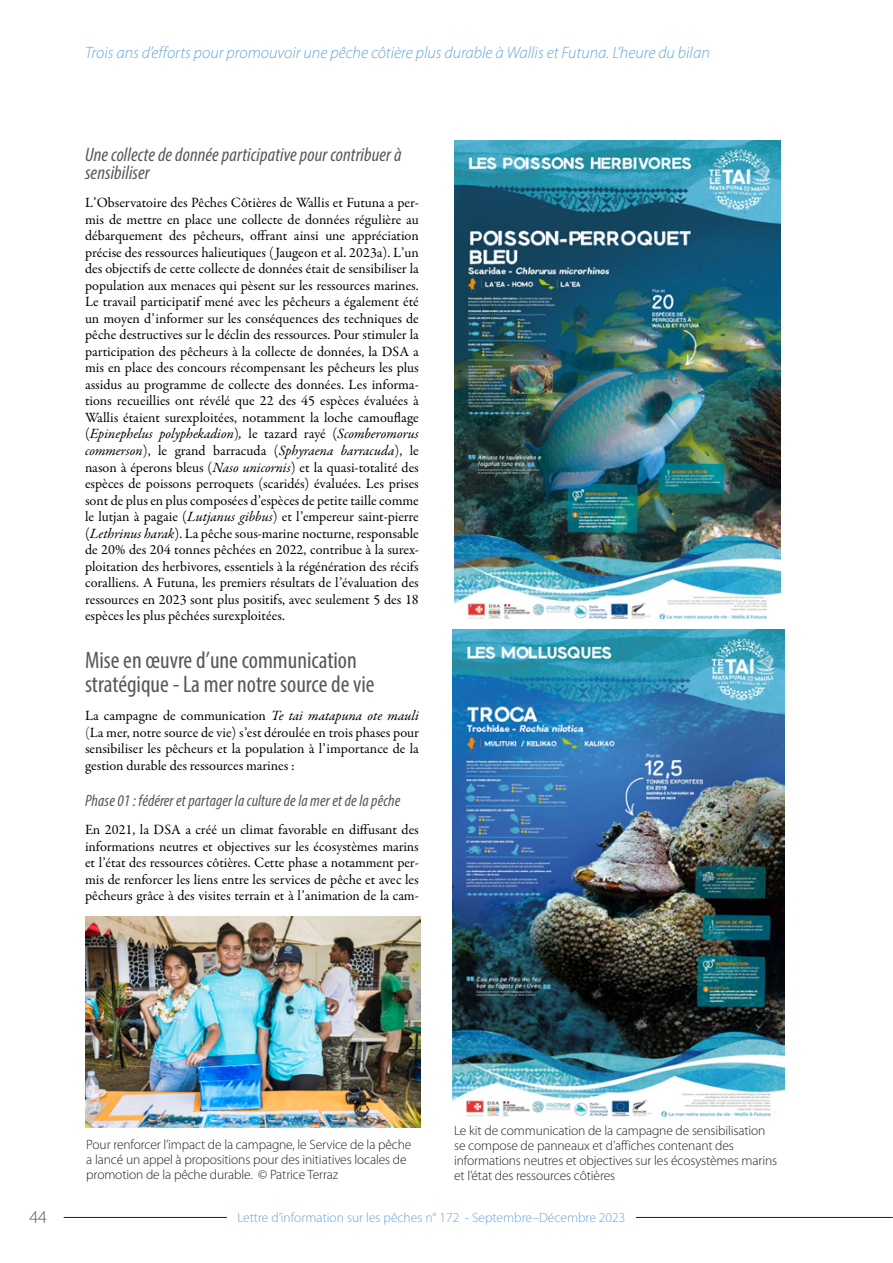
<style>
.page{position:relative;width:893px;height:1263px;background:#fff}
.page>*{position:absolute;margin:0;border:0;box-sizing:border-box;transform-origin:0 0}
.heading_1_-_2_lines{font:condensed 24px/24px "Myriad Pro";color:#57585a}
.heading_2{font:italic condensed 19.5px/18px "Myriad Pro";letter-spacing:.005em;color:#57585a}
.t1{font:300 18px "Myriad Pro";color:#57585a}
.Title_feature{font:italic 300 16.5px "Myriad Pro";color:#68a4d8}
.heading_3{font:italic condensed 16.5px "Myriad Pro";letter-spacing:.005em;color:#57585a}
.paragraph{font:14.25px/16.5px "Garamond Premr Pro";color:#000;text-align:justify}
.caption_Figure{font:300 13.5px/15px "Myriad Pro";letter-spacing:-.01em;color:#231f20}
.t2{font:300 13.5px "Myriad Pro";color:#68a4d8}
.s1{font-style:italic}
.s2{color:#404040}
</style>
<div class="page">
<hr style="left:64px;top:1217px;width:828px;height:1px;background:#231f20">
<div style="left:227px;top:1212px;width:408px;height:19px;background:#fff"></div>
<img style="left:85px;top:916px;width:335px;height:212px">
<img style="left:454px;top:140px;width:327px;height:481px">
<img style="left:453px;top:630px;width:331px;height:488px">
<p class="Title_feature" style="left:85px;top:43px;width:626px">Trois ans d’efforts pour promouvoir une pêche côtière plus durable à Wallis et Futuna. L’heure du bilan</p>
<p class="heading_2" style="left:85px;top:145px;width:318px">Une collecte de donnée participative pour contribuer à sensibiliser</p>
<p class="paragraph" style="left:85px;top:195px;width:335px">L’Observatoire des Pêches Côtières de Wallis et Futuna a per‑ mis de mettre en place une collecte de données régulière au débarquement des pêcheurs, offrant ainsi une appréciation précise des ressources halieutiques (Jaugeon et al. 2023a). L’un des objectifs de cette collecte de données était de sensibiliser la population aux menaces qui pèsent sur les ressources marines.<br>Le travail participatif mené avec les pêcheurs a également été un moyen d’informer sur les conséquences des techniques de pêche destructives sur le déclin des ressources. Pour stimuler la participation des pêcheurs à la collecte de données, la DSA a mis en place des concours récompensant les pêcheurs les plus assidus au programme de collecte des données. Les informa‑ tions recueillies ont révélé que 22 des 45 espèces évaluées à Wallis étaient surexploitées, notamment la loche camouflage (<span class="s1">Epinephelus polyphekadion</span>)<span class="s1">,</span> le tazard rayé (<span class="s1">Scomberomorus commerson</span>), le grand barracuda (<span class="s1">Sphyraena barracuda</span>), le nason à éperons bleus (<span class="s1">Naso unicornis</span>) et la quasi-totalité des espèces de poissons perroquets (scaridés) évaluées. Les prises sont de plus en plus composées d’espèces de petite taille comme le lutjan à pagaie (<span class="s1">Lutjanus gibbus</span>) et l’empereur saint-pierre (<span class="s1">Lethrinus harak</span>). La pêche sous-marine nocturne, responsable de 20% des 204 tonnes pêchées en 2022, contribue à la surex‑ ploitation des herbivores, essentiels à la régénération des récifs coralliens. A Futuna, les premiers résultats de l’évaluation des ressources en 2023 sont plus positifs, avec seulement 5 des 18 espèces les plus pêchées surexploitées.</p>
<p class="heading_1_-_2_lines" style="left:85px;top:647px;width:291px">Mise en œuvre d’une communication stratégique - La mer notre source de vie</p>
<p class="paragraph" style="left:85px;top:708px;width:335px">La campagne de communication <span class="s1">Te tai matapuna ote mauli </span><span class="s2">(</span>La mer, notre source de vie) s’est déroulée en trois phases pour sensibiliser les pêcheurs et la population à l’importance de la gestion durable des ressources marines :</p>
<p class="heading_3" style="left:85px;top:790px;width:317px">Phase 01 : fédérer et partager la culture de la mer et de la pêche</p>
<p class="paragraph" style="left:85px;top:822px;width:335px">En 2021, la DSA a créé un climat favorable en diffusant des informations neutres et objectives sur les écosystèmes marins et l’état des ressources côtières. Cette phase a notamment per‑ mis de renforcer les liens entre les services de pêche et avec les pêcheurs grâce à des visites terrain et à l’animation de la cam‑</p>
<p class="caption_Figure" style="left:86px;top:1137px;width:327px">Pour renforcer l’impact de la campagne, le Service de la pêche a lancé un appel à propositions pour des initiatives locales de promotion de la pêche durable. © Patrice Terraz</p>
<p class="caption_Figure" style="left:454px;top:1123px;width:324px">Le kit de communication de la campagne de sensibilisation se compose de panneaux et d’affiches contenant des informations neutres et objectives sur les écosystèmes marins et l’état des ressources côtières</p>
<p class="t1" style="left:29px;top:1206px;width:19px">44</p>
<p class="t2" style="left:237px;top:1210px;width:389px">Lettre d’information sur les pêches n° 172 - Septembre–Décembre 2023</p>
</div>
